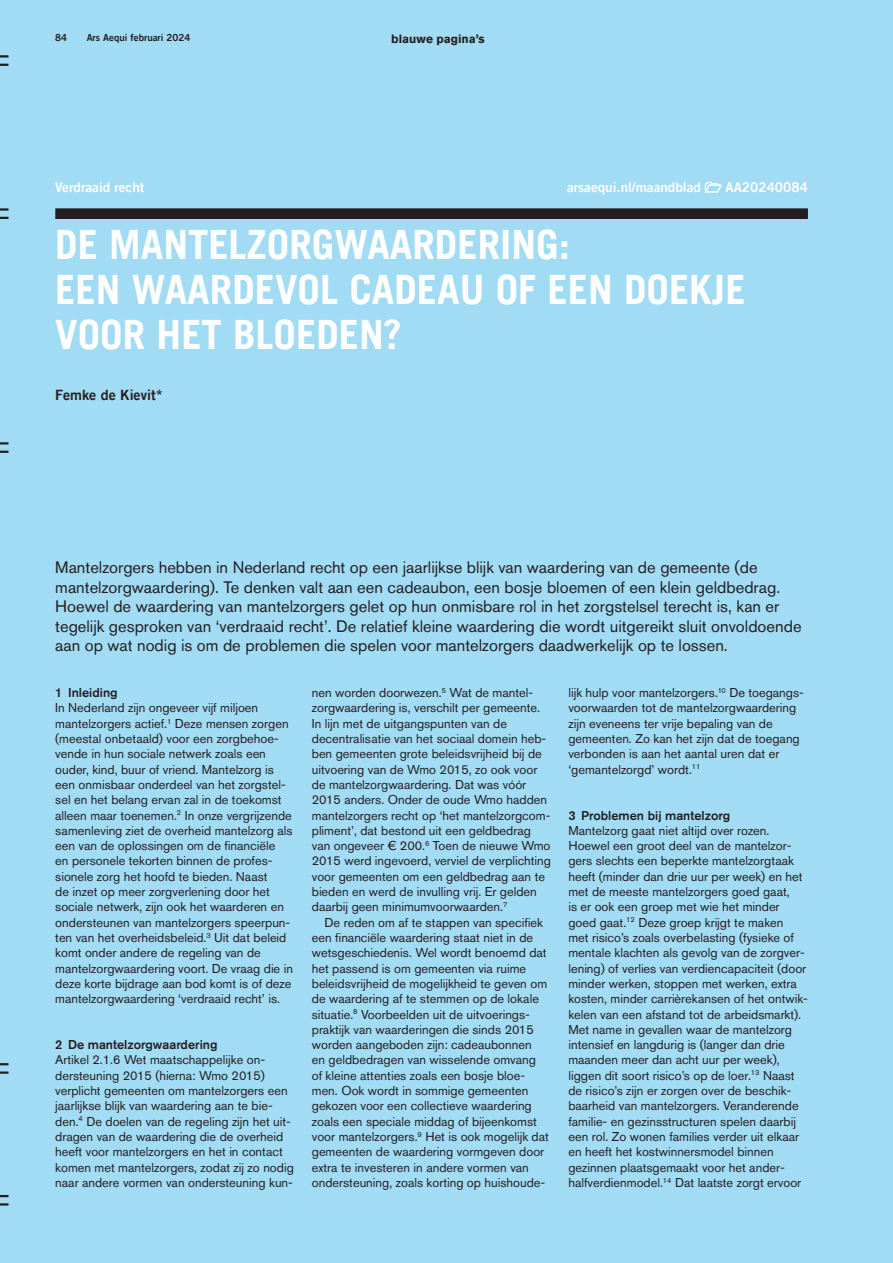
<style>
.page{position:relative;width:893px;height:1263px;background:#a2dbf4}
.page>*{position:absolute;margin:0;border:0;box-sizing:border-box;transform-origin:0 0}
.t1{font:700 40.5px/45px "Trade Gothic LT";color:#fff}
.Trailer{font:16.5px/19.5px "Akzidenz Grotesk Pro";color:#231f20}
.Auteur{font:14.25px "Trade Gothic LT Bold Two";color:#231f20}
.t2{font:13.5px "Trade Gothic LT Bold Two";color:#fff}
.t3{font:12.75px/15.3px "Akzidenz Grotesk Pro";color:#231f20}
.Tussenkop_vet{font:500 12.75px "Akzidenz Grotesk Pro";color:#231f20}
.t4{font:700 12px "Akzidenz Grotesk Pro";color:#231f20}
.t5{font:9.75px "Trade Gothic LT Bold Two";color:#231f20}
</style>
<div class="page">
<svg style="left:0;top:442px;width:9px;height:2px"></svg>
<svg style="left:0;top:451px;width:9px;height:2px"></svg>
<svg style="left:0;top:208px;width:9px;height:3px"></svg>
<svg style="left:0;top:217px;width:9px;height:2px"></svg>
<svg style="left:0;top:64px;width:9px;height:2px"></svg>
<svg style="left:0;top:55px;width:9px;height:3px"></svg>
<svg style="left:0;top:1063px;width:9px;height:2px"></svg>
<svg style="left:0;top:1071px;width:9px;height:3px"></svg>
<svg style="left:0;top:1203px;width:9px;height:2px"></svg>
<svg style="left:0;top:1195px;width:9px;height:2px"></svg>
<div style="left:55px;top:208px;width:753px;height:11px;background:#231f20"></div>
<svg style="left:705px;top:181px;width:17px;height:12px"></svg>
<p class="t5" style="left:55px;top:32px;width:13px">84</p>
<p class="t5" style="left:87px;top:32px;width:105px">Ars Aequi februari 2024</p>
<p class="t4" style="left:391px;top:31px;width:95px">blauwe pagina’s</p>
<p class="t2" style="left:55px;top:179px;width:91px">Verdraaid recht</p>
<p class="t2" style="left:567px;top:179px;width:135px">arsaequi.nl/maandblad</p>
<p class="t2" style="left:725px;top:179px;width:84px">AA20240084</p>
<p class="t1" style="left:55px;top:221px;width:692px">DE MANTELZORGWAARDERING:<br>EEN WAARDEVOL CADEAU OF EEN DOEKJE<br>VOOR HET BLOEDEN?</p>
<p class="Auteur" style="left:55px;top:387px;width:109px">Femke de Kievit*</p>
<p class="Trailer" style="left:55px;top:558px;width:748px">Mantelzorgers hebben in Nederland recht op een jaarlijkse blijk van waardering van de gemeente (de mantelzorgwaardering). Te denken valt aan een cadeaubon, een bosje bloemen of een klein geldbedrag.<br>Hoewel de waardering van mantelzorgers gelet op hun onmisbare rol in het zorgstelsel terecht is, kan er tegelijk gesproken van ‘verdraaid recht’. De relatief kleine waardering die wordt uitgereikt sluit onvoldoende aan op wat nodig is om de problemen die spelen voor mantelzorgers daadwerkelijk op te lossen.</p>
<p class="Tussenkop_vet" style="left:55px;top:684px;width:64px">1 Inleiding</p>
<p class="t3" style="left:55px;top:700px;width:239px">In Nederland zijn ongeveer vijf miljoen mantelzorgers actief.<sup>1</sup> Deze mensen zorgen (meestal onbetaald) voor een zorgbehoe&shy;vende in hun sociale netwerk zoals een ouder, kind, buur of vriend. Mantelzorg is een onmisbaar onderdeel van het zorgstel&shy;sel en het belang ervan zal in de toekomst alleen maar toenemen.<sup>2</sup> In onze vergrijzende samenleving ziet de overheid mantelzorg als een van de oplossingen om de financiële<br>en personele tekorten binnen de profes&shy;sionele zorg het hoofd te bieden. Naast<br>de inzet op meer zorgverlening door het sociale netwerk, zijn ook het waarderen en ondersteunen van mantelzorgers speerpun&shy;ten van het overheidsbeleid.<sup>3</sup> Uit dat beleid komt onder andere de regeling van de mantelzorgwaardering voort. De vraag die in deze korte bijdrage aan bod komt is of deze mantelzorgwaardering ‘verdraaid recht’ is.</p>
<p class="Tussenkop_vet" style="left:55px;top:1036px;width:164px">2 De mantelzorgwaardering</p>
<p class="t3" style="left:55px;top:1052px;width:240px">Artikel 2.1.6 Wet maatschappelijke on&shy;dersteuning 2015 (hierna: Wmo 2015) verplicht gemeenten om mantelzorgers een jaarlijkse blijk van waardering aan te bie&shy;den.<sup>4</sup> De doelen van de regeling zijn het uit&shy;dragen van de waardering die de overheid heeft voor mantelzorgers en het in contact komen met mantelzorgers, zodat zij zo nodig naar andere vormen van ondersteuning kun-</p>
<p class="t3" style="left:568px;top:685px;width:237px">lijk hulp voor mantelzorgers.<sup>10</sup> De toegangs&shy;voorwaarden tot de mantelzorgwaardering zijn eveneens ter vrije bepaling van de gemeenten. Zo kan het zijn dat de toegang verbonden is aan het aantal uren dat er ‘gemantelzorgd’ wordt.<sup>11</sup></p>
<p class="Tussenkop_vet" style="left:568px;top:807px;width:163px">3 Problemen bij mantelzorg</p>
<p class="t3" style="left:568px;top:823px;width:241px">Mantelzorg gaat niet altijd over rozen.<br>Hoewel een groot deel van de mantelzor&shy;gers slechts een beperkte mantelzorgtaak heeft (minder dan drie uur per week) en het met de meeste mantelzorgers goed gaat,<br>is er ook een groep met wie het minder goed gaat.<sup>12</sup> Deze groep krijgt te maken<br>met risico’s zoals overbelasting (fysieke of mentale klachten als gevolg van de zorgver&shy;lening) of verlies van verdiencapaciteit (door minder werken, stoppen met werken, extra kosten, minder carrièrekansen of het ontwik&shy;kelen van een afstand tot de arbeidsmarkt).<br>Met name in gevallen waar de mantelzorg intensief en langdurig is (langer dan drie maanden meer dan acht uur per week), liggen dit soort risico’s op de loer.<sup>13</sup> Naast de risico’s zijn er zorgen over de beschik&shy;baarheid van mantelzorgers. Veranderende familie- en gezinsstructuren spelen daarbij een rol. Zo wonen families verder uit elkaar en heeft het kostwinnersmodel binnen gezinnen plaatsgemaakt voor het ander&shy;halfverdienmodel.<sup>14</sup> Dat laatste zorgt ervoor</p>
<p class="t3" style="left:312px;top:685px;width:241px">nen worden doorwezen.<sup>5</sup> Wat de mantel&shy;zorgwaardering is, verschilt per gemeente.<br>In lijn met de uitgangspunten van de decentralisatie van het sociaal domein heb&shy;ben gemeenten grote beleidsvrijheid bij de uitvoering van de Wmo 2015, zo ook voor de mantelzorgwaardering. Dat was vóór 2015 anders. Onder de oude Wmo hadden mantelzorgers recht op ‘het mantelzorgcom&shy;pliment’, dat bestond uit een geldbedrag van ongeveer € 200.<sup>6</sup> Toen de nieuwe Wmo 2015 werd ingevoerd, verviel de verplichting voor gemeenten om een geldbedrag aan te bieden en werd de invulling vrij. Er gelden daarbij geen minimumvoorwaarden.<sup>7</sup></p>
<p class="t3" style="left:312px;top:914px;width:239px;text-indent:13px">De reden om af te stappen van specifiek een financiële waardering staat niet in de wetsgeschiedenis. Wel wordt benoemd dat het passend is om gemeenten via ruime beleidsvrijheid de mogelijkheid te geven om de waardering af te stemmen op de lokale situatie.<sup>8</sup> Voorbeelden uit de uitvoerings&shy;praktijk van waarderingen die sinds 2015 worden aangeboden zijn: cadeaubonnen<br>en geldbedragen van wisselende omvang of kleine attenties zoals een bosje bloe&shy;men. Ook wordt in sommige gemeenten gekozen voor een collectieve waardering zoals een speciale middag of bijeenkomst voor mantelzorgers.<sup>9</sup> Het is ook mogelijk dat gemeenten de waardering vormgeven door extra te investeren in andere vormen van ondersteuning, zoals korting op huishoude-</p>
</div>
